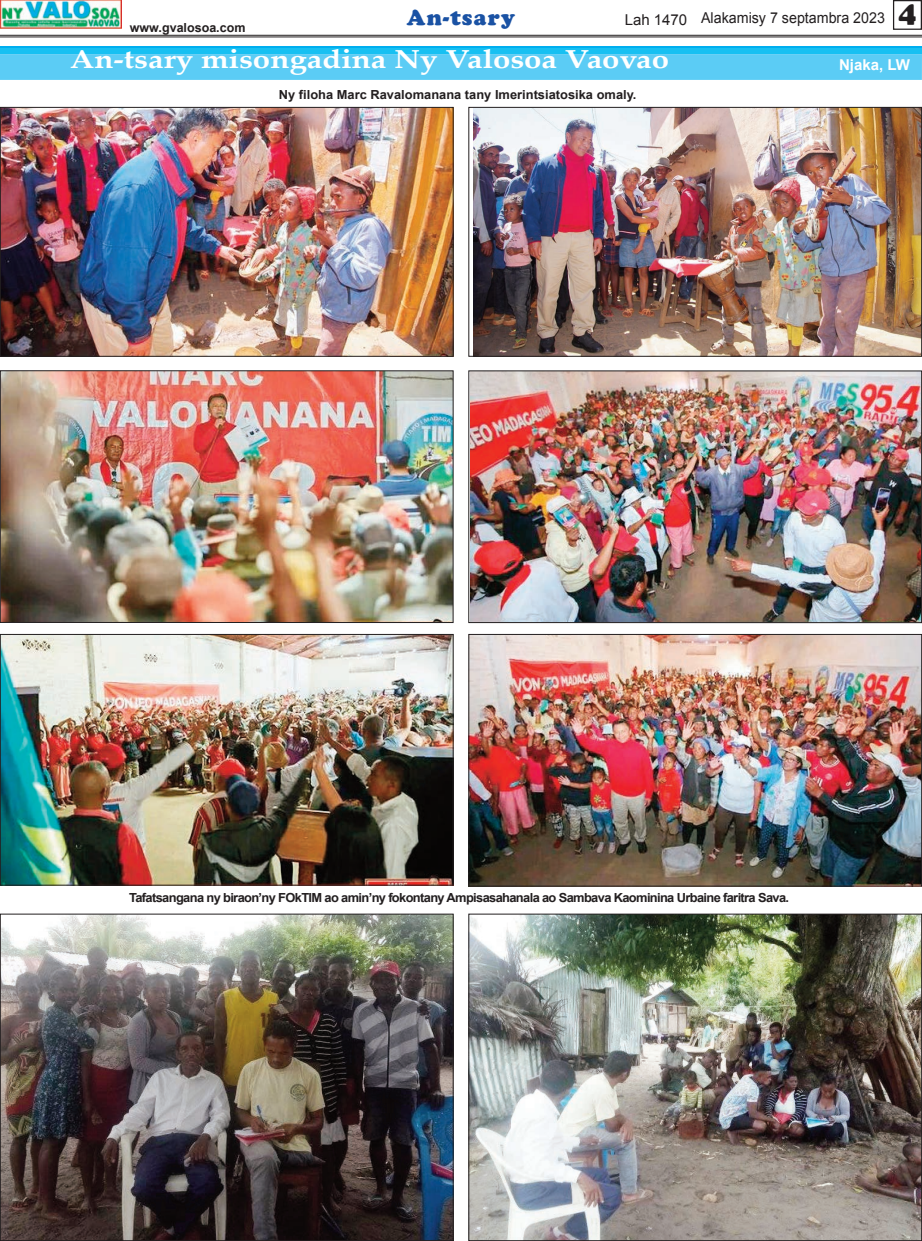
<style>
.page{position:relative;width:922px;height:1241px;background:#fff}
.page>*{position:absolute;margin:0;border:0;box-sizing:border-box;transform-origin:0 0}
.t1{font:700 26px "Palatino Linotype";letter-spacing:-.005em;color:#fff;scale:1.2 1}
.t2{font:900 22.5px "Cooper";letter-spacing:.05em;color:#1a52a4}
.t3{font:15px "Arial";color:#231f20}
.t4{font:700 15px "Arial";letter-spacing:-.005em;color:#fff}
.t5{font:700 12.5px "Arial";letter-spacing:-.05em;color:#231f20}
.t6{font:700 12.5px "Arial";color:#231f20}
.s1{font-family:"Cooper";font-weight:900;font-size:30px}
</style>
<div class="page">
<hr style="left:0;top:35px;width:921px;height:1px;background:#231f20">
<hr style="left:0;top:37px;width:921px;height:1px;background:#231f20">
<img style="left:0;top:0;width:122px;height:28px">
<div style="left:892px;top:0;width:29px;height:30px;border:1px solid #231f20"></div>
<div style="left:0;top:46px;width:921px;height:8px;background:#0bb7f0"></div>
<svg style="left:0;top:54px;width:921px;height:26px;background:#5cccf5"></svg>
<div style="left:0;top:49px;width:921px;height:5px;background:#17c0f2"></div>
<img style="left:2px;top:372px;width:449px;height:248px">
<div style="left:0;top:370px;width:453px;height:252px;border:1px solid #231f20"></div>
<img style="left:473px;top:109px;width:446px;height:245px">
<div style="left:468px;top:107px;width:453px;height:249px;border:1px solid #231f20"></div>
<img style="left:470px;top:372px;width:449px;height:249px">
<div style="left:468px;top:370px;width:453px;height:253px;border:1px solid #231f20"></div>
<img style="left:2px;top:636px;width:449px;height:247px">
<div style="left:0;top:634px;width:453px;height:251px;border:1px solid #231f20"></div>
<img style="left:470px;top:636px;width:449px;height:248px">
<div style="left:468px;top:634px;width:453px;height:252px;border:1px solid #231f20"></div>
<img style="left:2px;top:915px;width:449px;height:323px">
<div style="left:0;top:913px;width:453px;height:327px;border:1px solid #231f20"></div>
<img style="left:470px;top:915px;width:449px;height:323px">
<div style="left:468px;top:913px;width:453px;height:327px;border:1px solid #231f20"></div>
<img style="left:2px;top:109px;width:449px;height:245px">
<div style="left:0;top:107px;width:453px;height:249px;border:1px solid #231f20"></div>
<p class="t6" style="left:130px;top:20px;width:117px">www.gvalosoa.com</p>
<h2 class="t2" style="left:407px;top:5px;width:110px">An-tsary</h2>
<p class="t3" style="left:624px;top:10px;width:293px">Lah 1470 Alakamisy 7 septambra 2023 <span class="s1">4</span></p>
<h1 class="t1" style="left:70px;top:49px;width:500px">An-tsary misongadina Ny Valosoa Vaovao</h1>
<p class="t6" style="left:279px;top:88px;width:359px">Ny filoha Marc Ravalomanana tany Imerintsiatosika omaly.</p>
<p class="t4" style="left:838px;top:56px;width:72px">Njaka, LW</p>
<p class="t5" style="left:129px;top:890px;width:661px">Tafatsangana ny biraon’ny FOkTIM ao amin’ny fokontany Ampisasahanala ao Sambava Kaominina Urbaine faritra Sava.</p>
</div>
